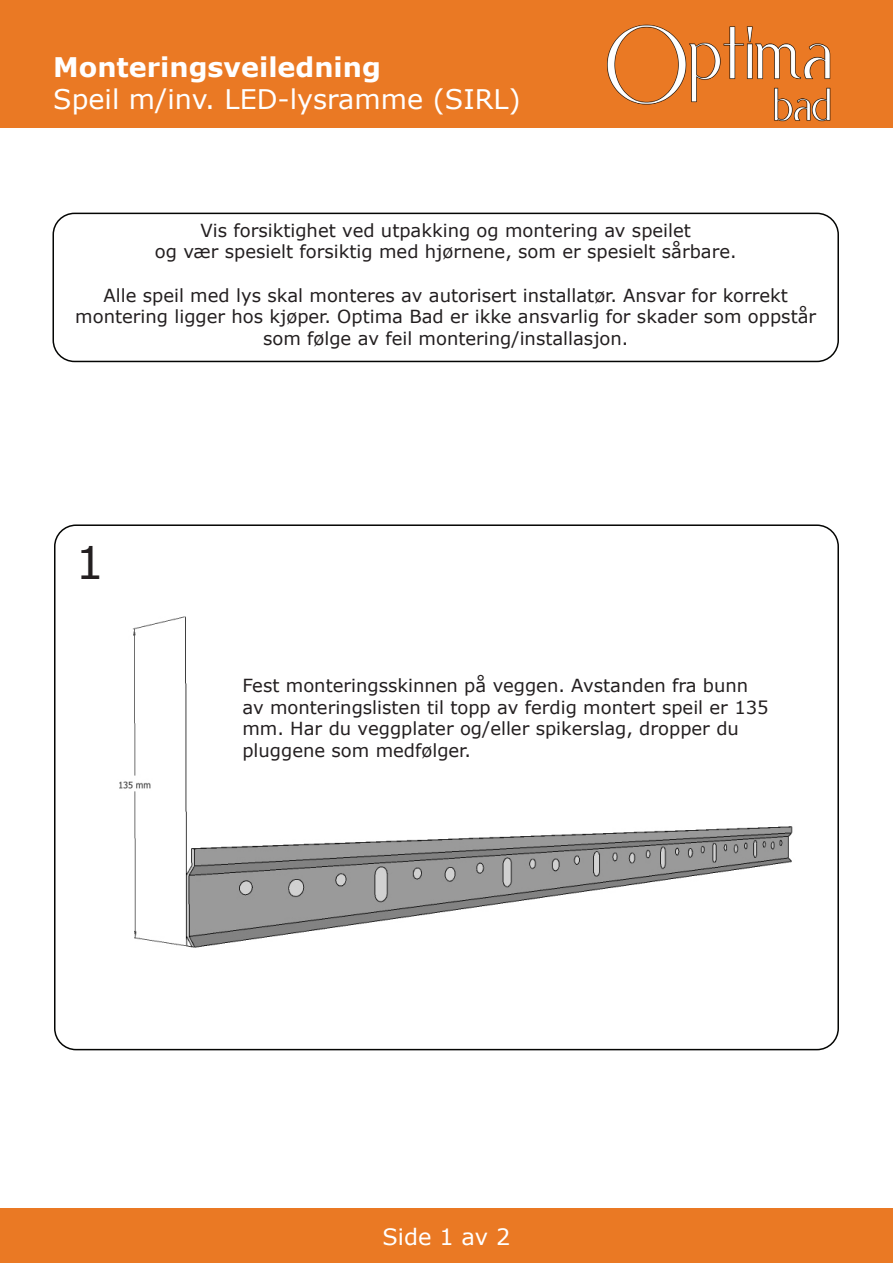
<style>
.page{position:relative;width:893px;height:1263px;background:#fff}
.page>*{position:absolute;margin:0;border:0;box-sizing:border-box;transform-origin:0 0}
.t1{font:45px "Verdana";color:#231f20}
.t2{font:27px "Verdana";color:#fff}
.t3{font:700 27px "Verdana";color:#fff}
.t4{font:22.5px "Verdana";color:#fff}
.t5{font:18px/21.6px "Verdana";color:#231f20;text-align:center}
</style>
<div class="page">
<div style="left:0;top:0;width:893px;height:128px;background:#ea7924"></div>
<div style="left:0;top:1209px;width:893px;height:54px;background:#ea7924"></div>
<img style="left:607px;top:24px;width:224px;height:98px">
<div style="left:53px;top:213px;width:786px;height:149px;border:2px solid #040503;border-radius:21px"></div>
<img style="left:119px;top:616px;width:674px;height:332px">
<p class="t3" style="left:53px;top:50px;width:329px">Monteringsveiledning</p>
<p class="t2" style="left:53px;top:82px;width:469px">Speil m/inv. LED-lysramme (SIRL)</p>
<p class="t5" style="left:201px;top:220px;width:492px">Vis forsiktighet ved utpakking og montering av speilet</p>
<p class="t5" style="left:155px;top:241px;width:583px">og vær spesielt forsiktig med hjørnene, som er spesielt sårbare.</p>
<p class="t5" style="left:104px;top:284px;width:686px">Alle speil med lys skal monteres av autorisert installatør. Ansvar for korrekt</p>
<p class="t5" style="left:75px;top:306px;width:742px">montering ligger hos kjøper. Optima Bad er ikke ansvarlig for skader som oppstår som følge av feil montering/installasjon.</p>
<p class="t1" style="left:76px;top:533px;width:30px">1</p>
<p class="t5" style="left:242px;top:675px;width:528px;text-align:left">Fest monteringsskinnen på veggen. Avstanden fra bunn av monteringslisten til topp av ferdig montert speil er 135 mm. Har du veggplater og/eller spikerslag, dropper du pluggene som medfølger.</p>
<p class="t4" style="left:382px;top:1222px;width:129px">Side 1 av 2</p>
</div>
